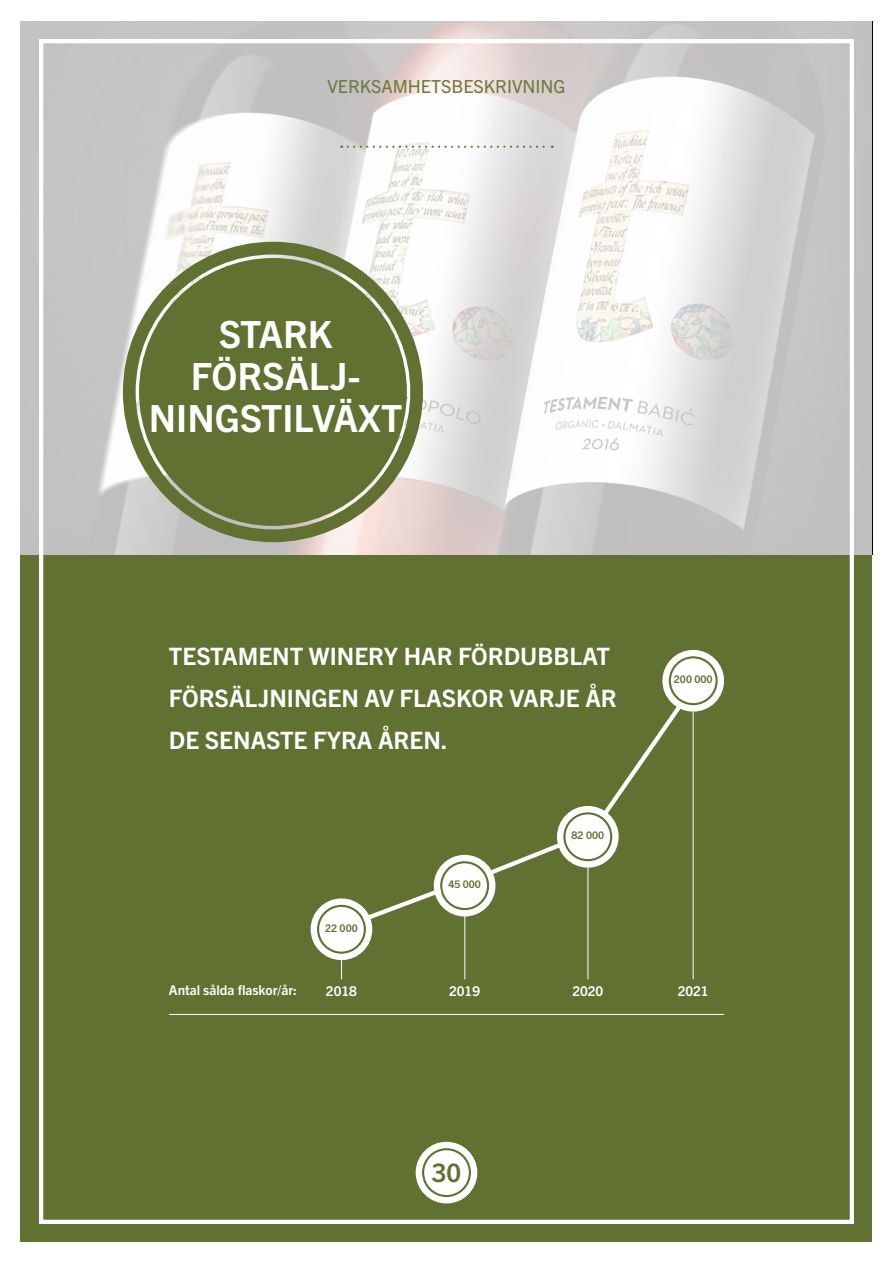
<style>
.page{position:relative;width:893px;height:1263px;background:#fff}
.page>*{position:absolute;margin:0;border:0;box-sizing:border-box;transform-origin:0 0}
.Brödtext__vit{font:700 37.5px/42px "Trade Gothic Next LT Pro";color:#fff;text-align:center}
.Rubrik_2{font:700 25.5px "Trade Gothic Next LT Pro";color:#617131}
.Brödtext__vit-2{font:700 24px/42px "Trade Gothic Next LT Pro";color:#fff}
.Avsnittsrubrik__blå{font:18px "Trade Gothic Next LT Pro";color:#6e7a3d}
.Rubrik_2-2{font:700 13.5px "Trade Gothic Next LT Pro";color:#fff}
.Rubrik_2-3{font:700 10.5px "Trade Gothic Next LT Pro";color:#617131}
</style>
<div class="page">
<div style="left:21px;top:555px;width:851px;height:687px;background:#617131"></div>
<svg style="left:21px;top:21px;width:851px;height:534px"></svg>
<div style="left:39px;top:39px;width:815px;height:1185px;border:4px solid #fff"></div>
<svg style="left:348px;top:146px;width:205px;height:2px"></svg>
<div style="left:319px;top:907px;width:45px;height:44px;background:#fff;border-radius:50%"></div>
<div style="left:311px;top:898px;width:61px;height:62px;border:6px solid #fff;border-radius:50%"></div>
<div style="left:442px;top:863px;width:45px;height:45px;background:#fff;border-radius:50%"></div>
<div style="left:434px;top:855px;width:61px;height:61px;border:6px solid #fff;border-radius:50%"></div>
<div style="left:565px;top:814px;width:45px;height:45px;background:#fff;border-radius:50%"></div>
<div style="left:557px;top:806px;width:62px;height:61px;border:6px solid #fff;border-radius:50%"></div>
<div style="left:671px;top:658px;width:45px;height:45px;background:#fff;border-radius:50%"></div>
<div style="left:662px;top:650px;width:62px;height:61px;border:6px solid #fff;border-radius:50%"></div>
<svg style="left:358px;top:885px;width:88px;height:40px"></svg>
<svg style="left:483px;top:839px;width:84px;height:40px"></svg>
<svg style="left:598px;top:700px;width:88px;height:120px"></svg>
<hr style="left:465px;top:913px;width:1px;height:66px;background:#fff">
<hr style="left:588px;top:864px;width:1px;height:115px;background:#fff">
<hr style="left:693px;top:711px;width:1px;height:268px;background:#fff">
<svg style="left:341px;top:956px;width:1px;height:23px"></svg>
<hr style="left:169px;top:1014px;width:555px;height:1px;background:#fff">
<div style="left:139px;top:258px;width:268px;height:268px;background:#617131;border-radius:50%"></div>
<div style="left:123px;top:242px;width:300px;height:300px;border:13px solid #617131;border-radius:50%"></div>
<div style="left:424px;top:1150px;width:45px;height:45px;background:#fff;border-radius:50%"></div>
<div style="left:416px;top:1142px;width:61px;height:61px;border:6px solid #fff;border-radius:50%"></div>
<p class="Avsnittsrubrik__blå" style="left:327px;top:73px;width:240px">VERKSAMHETSBESKRIVNING</p>
<p class="Brödtext__vit" style="left:219px;top:311px;width:115px">STARK</p>
<p class="Brödtext__vit" style="left:149px;top:353px;width:255px">FÖRSÄLJ-<br>NINGSTILVÄXT</p>
<p class="Brödtext__vit-2" style="left:169px;top:634px;width:449px">TESTAMENT WINERY HAR FÖRDUBBLAT<br>FÖRSÄLJNINGEN AV FLASKOR VARJE ÅR<br>DE SENASTE FYRA ÅREN.</p>
<p class="Rubrik_2-3" style="left:325px;top:920px;width:34px">22 000</p>
<p class="Rubrik_2-3" style="left:448px;top:877px;width:34px">45 000</p>
<p class="Rubrik_2-3" style="left:572px;top:828px;width:34px">82 000</p>
<p class="Rubrik_2-3" style="left:674px;top:672px;width:40px">200 000</p>
<p class="Rubrik_2-2" style="left:169px;top:980px;width:130px">Antal sålda flaskor/år:</p>
<p class="Rubrik_2-2" style="left:326px;top:982px;width:32px">2018</p>
<p class="Rubrik_2-2" style="left:449px;top:982px;width:32px">2019</p>
<p class="Rubrik_2-2" style="left:572px;top:982px;width:32px">2020</p>
<p class="Rubrik_2-2" style="left:678px;top:982px;width:32px">2021</p>
<p class="Rubrik_2" style="left:432px;top:1155px;width:31px">30</p>
</div>
